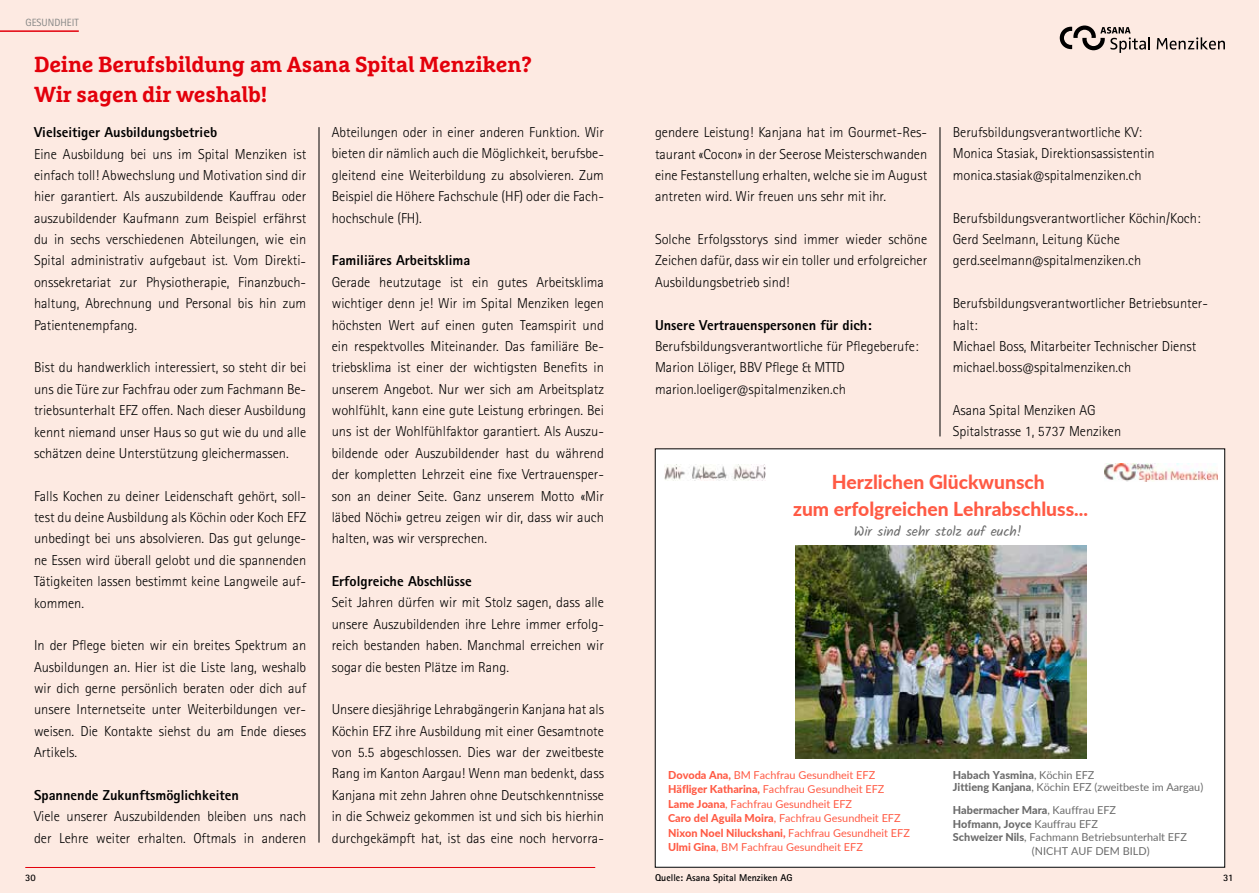
<style>
.page{position:relative;width:1259px;height:893px;background:#fff}
.page>*{position:absolute;margin:0;border:0;box-sizing:border-box;transform-origin:0 0}
.t1{font:700 21.75px/30px "Marselis Slab Pro";letter-spacing:-.01em;color:#e3000b}
.t2{font:800 19.2px/26.5px "Lato";color:#ff5a44;text-align:center}
.t3{font:300 14.4px/21.3px "Rotis Sans Serif Std";color:#000;text-align:justify}
.t4{font:800 14.4px "Rotis Sans Serif Std";color:#000}
.t5{font:13.65px "Kalam";color:#6b6b6b}
.t6{font:10.95px/14.5px "Lato";color:#ff5a44}
.t7{font:10.95px/14.5px "Lato";color:#6b6b6b}
.t8{font:800 10.95px/14.5px "Lato";color:#6b6b6b}
.t9{font:10.5px "Rotis Sans Serif Std";color:#868786}
.t10{font:700 9.9px "Rotis Sans Serif Std";color:#000}
.s1{font-weight:800}
.s2{font-weight:400}
</style>
<div class="page">
<div style="left:0;top:0;width:629px;height:893px;background:#fdeae2"></div>
<hr style="left:0;top:30px;width:79px;height:2px;background:#e3000b">
<hr style="left:25px;top:867px;width:570px;height:1px;background:#e3000b">
<hr style="left:319px;top:127px;width:1px;height:716px;background:#000">
<div style="left:629px;top:0;width:630px;height:893px;background:#fdeae2"></div>
<svg style="left:1156px;top:37px;width:69px;height:13px"></svg>
<svg style="left:1059px;top:26px;width:91px;height:27px"></svg>
<hr style="left:939px;top:127px;width:1px;height:309px;background:#000">
<div style="left:655px;top:449px;width:569px;height:418px;background:#fff"></div>
<img style="left:1104px;top:463px;width:113px;height:19px">
<img style="left:664px;top:465px;width:101px;height:16px">
<img style="left:795px;top:545px;width:291px;height:213px">
<p class="t9" style="left:26px;top:16px;width:55px">GESUNDHEIT</p>
<h1 class="t1" style="left:34px;top:49px;width:500px">Deine Berufsbildung am Asana Spital Menziken?<br>Wir sagen dir weshalb!</h1>
<p class="t4" style="left:34px;top:123px;width:185px">Vielseitiger Ausbildungsbetrieb</p>
<p class="t3" style="left:34px;top:143px;width:274px">Eine Ausbildung bei uns im Spital Menziken ist einfach toll! Abwechslung und Motivation sind dir hier garantiert. Als auszubildende Kauffrau oder auszubildender Kaufmann zum Beispiel erfährst du in sechs verschiedenen Abteilungen, wie ein Spital administrativ aufgebaut ist. Vom Direkti&shy;onssekretariat zur Physiotherapie, Finanzbuch&shy;haltung, Abrechnung und Personal bis hin zum Patientenempfang.</p>
<p class="t3" style="left:34px;top:357px;width:274px">Bist du handwerklich interessiert, so steht dir bei uns die Türe zur Fachfrau oder zum Fachmann Be&shy;triebsunterhalt EFZ offen. Nach dieser Ausbildung kennt niemand unser Haus so gut wie du und alle schätzen deine Unterstützung gleichermassen.</p>
<p class="t3" style="left:34px;top:485px;width:274px">Falls Kochen zu deiner Leidenschaft gehört, soll&shy;test du deine Ausbildung als Köchin oder Koch EFZ unbedingt bei uns absolvieren. Das gut gelunge&shy;ne Essen wird überall gelobt und die spannenden Tätigkeiten lassen bestimmt keine Langweile auf&shy;kommen.</p>
<p class="t3" style="left:34px;top:635px;width:274px">In der Pflege bieten wir ein breites Spektrum an Ausbildungen an. Hier ist die Liste lang, weshalb wir dich gerne persönlich beraten oder dich auf unsere Internetseite unter Weiterbildungen ver&shy;weisen. Die Kontakte siehst du am Ende dieses Artikels.</p>
<p class="t4" style="left:34px;top:786px;width:206px">Spannende Zukunftsmöglichkeiten</p>
<p class="t3" style="left:34px;top:806px;width:274px">Viele unserer Auszubildenden bleiben uns nach der Lehre weiter erhalten. Oftmals in anderen</p>
<p class="t3" style="left:332px;top:122px;width:274px">Abteilungen oder in einer anderen Funktion. Wir bieten dir nämlich auch die Möglichkeit, berufsbe&shy;gleitend eine Weiterbildung zu absolvieren. Zum Beispiel die Höhere Fachschule (HF) oder die Fach&shy;hochschule (FH).</p>
<p class="t4" style="left:332px;top:251px;width:140px">Familiäres Arbeitsklima</p>
<p class="t3" style="left:332px;top:271px;width:274px">Gerade heutzutage ist ein gutes Arbeitsklima wichtiger denn je! Wir im Spital Menziken legen höchsten Wert auf einen guten Teamspirit und ein respektvolles Miteinander. Das familiäre Be&shy;triebsklima ist einer der wichtigsten Benefits in unserem Angebot. Nur wer sich am Arbeitsplatz wohlfühlt, kann eine gute Leistung erbringen. Bei uns ist der Wohlfühlfaktor garantiert. Als Auszu&shy;bildende oder Auszubildender hast du während der kompletten Lehrzeit eine fixe Vertrauensper&shy;son an deiner Seite. Ganz unserem Motto «Mir läbed Nöchi» getreu zeigen wir dir, dass wir auch halten, was wir versprechen.</p>
<p class="t4" style="left:332px;top:572px;width:141px">Erfolgreiche Abschlüsse</p>
<p class="t3" style="left:332px;top:592px;width:274px">Seit Jahren dürfen wir mit Stolz sagen, dass alle unsere Auszubildenden ihre Lehre immer erfolg&shy;reich bestanden haben. Manchmal erreichen wir sogar die besten Plätze im Rang.</p>
<p class="t3" style="left:332px;top:699px;width:274px">Unsere diesjährige Lehrabgängerin Kanjana hat als Köchin EFZ ihre Ausbildung mit einer Gesamtnote von 5.5 abgeschlossen. Dies war der zweitbeste Rang im Kanton Aargau! Wenn man bedenkt, dass Kanjana mit zehn Jahren ohne Deutschkenntnisse in die Schweiz gekommen ist und sich bis hierhin durchgekämpft hat, ist das eine noch hervorra-</p>
<p class="t10" style="left:25px;top:871px;width:12px">30</p>
<p class="t3" style="left:655px;top:122px;width:274px">gendere Leistung! Kanjana hat im Gourmet-Res&shy;taurant «Cocon» in der Seerose Meisterschwanden eine Festanstellung erhalten, welche sie im August antreten wird. Wir freuen uns sehr mit ihr.</p>
<p class="t3" style="left:655px;top:229px;width:274px">Solche Erfolgsstorys sind immer wieder schöne Zeichen dafür, dass wir ein toller und erfolgreicher Ausbildungsbetrieb sind!</p>
<p class="t4" style="left:655px;top:315px;width:218px">Unsere Vertrauenspersonen für dich:</p>
<p class="t3" style="left:655px;top:336px;width:265px;text-align:left">Berufsbildungsverantwortliche für Pflegeberufe:<br>Marion Löliger, BBV Pflege &amp; MTTD marion.loeliger@spitalmenziken.ch</p>
<p class="t3" style="left:952px;top:122px;width:204px;text-align:left">Berufsbildungsverantwortliche KV:<br>Monica Stasiak, Direktionsassistentin monica.stasiak@spitalmenziken.ch</p>
<p class="t3" style="left:952px;top:207px;width:249px;text-align:left">Berufsbildungsverantwortlicher Köchin/Koch:<br>Gerd Seelmann, Leitung Küche gerd.seelmann@spitalmenziken.ch</p>
<p class="t3" style="left:952px;top:293px;width:257px;text-align:left">Berufsbildungsverantwortlicher Betriebsunter&shy;halt:<br>Michael Boss, Mitarbeiter Technischer Dienst michael.boss@spitalmenziken.ch</p>
<p class="t3" style="left:952px;top:400px;width:170px">Asana Spital Menziken AG<br>Spitalstrasse 1, 5737 Menziken</p>
<h2 class="t2" style="left:793px;top:468px;width:296px">Herzlichen Glückwunsch<br>zum erfolgreichen Lehrabschluss...</h2>
<p class="t5" style="left:853px;top:522px;width:170px">Wir sind sehr stolz auf euch!</p>
<p class="t6" style="left:668px;top:767px;width:243px"><span class="s1">Dovoda Ana,</span> BM Fachfrau Gesundheit EFZ <span class="s1">Häfliger Katharina,</span> Fachfrau Gesundheit EFZ <span class="s1">Lame Joana</span>, Fachfrau Gesundheit EFZ<br><span class="s1">Caro del Aguila Moira</span>, Fachfrau Gesundheit EFZ <span class="s1">Nixon Noel Niluckshani,</span> Fachfrau Gesundheit EFZ <span class="s1">Ulmi Gina</span>, BM Fachfrau Gesundheit EFZ</p>
<p class="t8" style="left:953px;top:767px;width:143px">Habach Yasmina<span class="s2">, Köchin EFZ</span></p>
<p class="t7" style="left:953px;top:779px;width:252px"><span class="s1">Jittieng Kanjana</span>, Köchin EFZ (zweitbeste im Aargau)</p>
<p class="t8" style="left:953px;top:802px;width:165px">Habermacher Mara<span class="s2">, Kauffrau EFZ<br></span>Hofmann, Joyce <span class="s2">Kauffrau EFZ</span></p>
<p class="t7" style="left:1032px;top:829px;width:156px;text-indent:-79px"><span class="s1">Schweizer Nils</span>, Fachmann Betriebsunterhalt EFZ (NICHT AUF DEM BILD)</p>
<p class="t10" style="left:655px;top:871px;width:139px">Quelle: Asana Spital Menziken AG</p>
<p class="t10" style="left:1223px;top:871px;width:12px">31</p>
</div>
